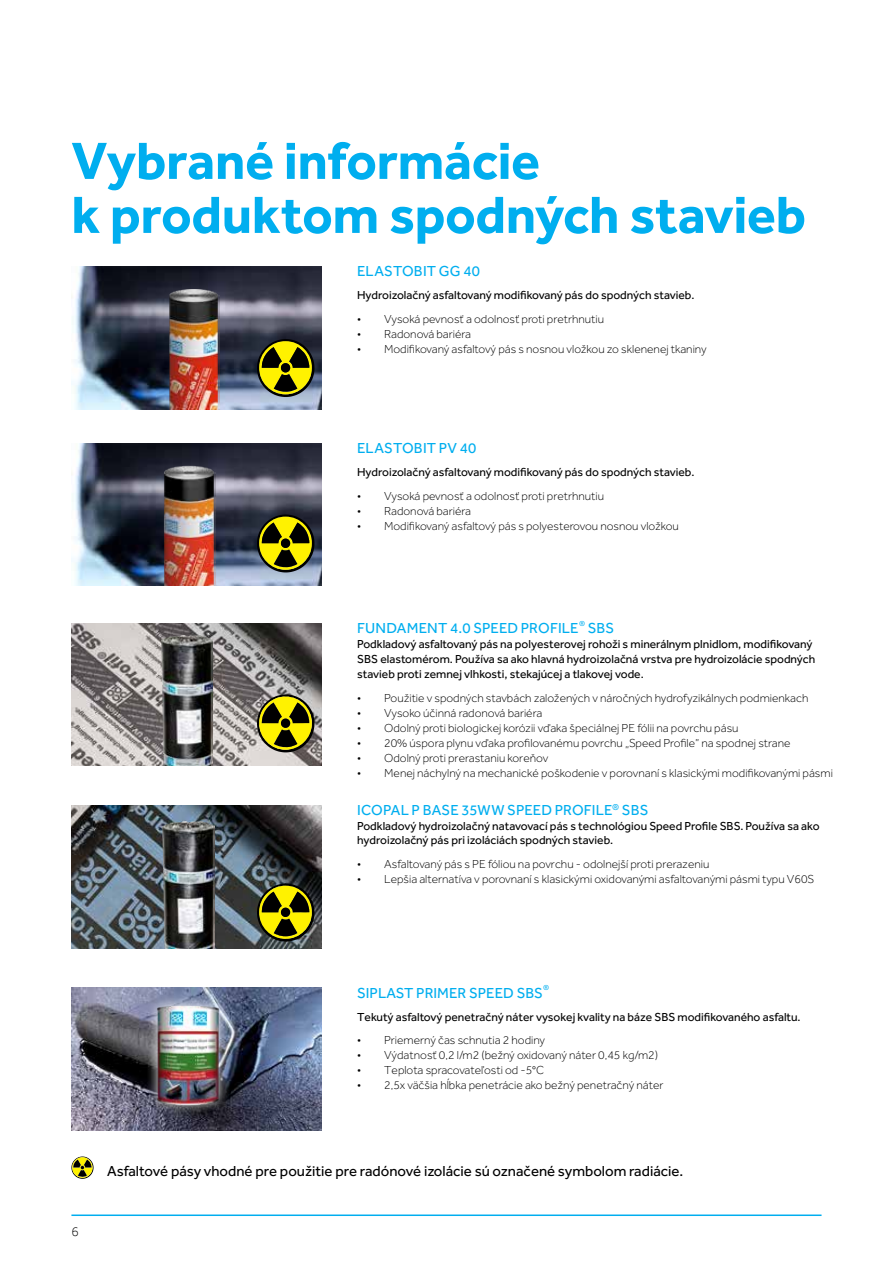
<style>
.page{position:relative;width:893px;height:1263px;background:#fff}
.page>*{position:absolute;margin:0;border:0;box-sizing:border-box;transform-origin:0 0}
.t1{font:700 54px/54px "Effra";letter-spacing:-.005em;color:#00aeef}
.t2{font:15px "Effra";letter-spacing:.005em;color:#00aeef}
.t3{font:15px "Effra";color:#000}
.t4{font:300 13.5px "Effra";color:#000}
.t5{font:300 12px "Effra";color:#000}
.t6{font:12px/15px "Effra";color:#000}
.t7{font:7.5px "Effra";color:#00aeef}
</style>
<div class="page">
<hr style="left:71px;top:1214px;width:750px;height:2px;background:#00aeef">
<img style="left:71px;top:443px;width:250px;height:143px">
<img style="left:163px;top:465px;width:52px;height:121px">
<svg style="left:257px;top:514px;width:57px;height:58px;background:#777519"></svg>
<div style="left:281px;top:538px;width:9px;height:10px;background:#000;border-radius:50%"></div>
<img style="left:71px;top:266px;width:250px;height:143px">
<img style="left:169px;top:290px;width:51px;height:119px">
<svg style="left:257px;top:339px;width:57px;height:58px;background:#79771b"></svg>
<div style="left:281px;top:363px;width:9px;height:10px;background:#000;border-radius:50%"></div>
<img style="left:71px;top:623px;width:250px;height:143px">
<img style="left:162px;top:636px;width:50px;height:130px">
<svg style="left:257px;top:694px;width:57px;height:58px;background:#8c8625"></svg>
<div style="left:281px;top:718px;width:9px;height:10px;background:#000;border-radius:50%"></div>
<img style="left:71px;top:988px;width:250px;height:143px">
<svg style="left:146px;top:994px;width:84px;height:121px;background:#616678"></svg>
<img style="left:155px;top:1004px;width:67px;height:103px">
<svg style="left:71px;top:1156px;width:23px;height:23px"></svg>
<img style="left:71px;top:805px;width:250px;height:143px">
<img style="left:162px;top:822px;width:52px;height:126px">
<svg style="left:257px;top:884px;width:57px;height:57px;background:#777312"></svg>
<div style="left:281px;top:907px;width:9px;height:10px;background:#000;border-radius:50%"></div>
<h1 class="t1" style="left:71px;top:133px;width:736px">Vybrané informácie<br>k produktom spodných stavieb</h1>
<p class="t2" style="left:357px;top:262px;width:124px">ELASTOBIT GG 40</p>
<p class="t6" style="left:357px;top:287px;width:339px">Hydroizolačný asfaltovaný modifikovaný pás do spodných stavieb.</p>
<p class="t5" style="left:357px;top:312px;width:248px">• Vysoká pevnosť a odolnosť proti pretrhnutiu</p>
<p class="t5" style="left:357px;top:327px;width:115px">• Radonová bariéra</p>
<p class="t5" style="left:357px;top:342px;width:351px">• Modifikovaný asfaltový pás s nosnou vložkou zo sklenenej tkaniny</p>
<p class="t2" style="left:357px;top:439px;width:121px">ELASTOBIT PV 40</p>
<p class="t6" style="left:357px;top:464px;width:339px">Hydroizolačný asfaltovaný modifikovaný pás do spodných stavieb.</p>
<p class="t5" style="left:357px;top:489px;width:248px">• Vysoká pevnosť a odolnosť proti pretrhnutiu</p>
<p class="t5" style="left:357px;top:504px;width:115px">• Radonová bariéra</p>
<p class="t5" style="left:357px;top:519px;width:323px">• Modifikovaný asfaltový pás s polyesterovou nosnou vložkou</p>
<p class="t2" style="left:357px;top:619px;width:223px">FUNDAMENT 4.0 SPEED PROFILE</p>
<p class="t7" style="left:579px;top:619px;width:8px">®</p>
<p class="t2" style="left:588px;top:619px;width:28px">SBS</p>
<p class="t6" style="left:357px;top:636px;width:460px">Podkladový asfaltovaný pás na polyesterovej rohoži s minerálnym plnidlom, modifikovaný<br>SBS elastomérom. Používa sa ako hlavná hydroizolačná vrstva pre hydroizolácie spodných stavieb proti zemnej vlhkosti, stekajúcej a tlakovej vode.</p>
<p class="t5" style="left:357px;top:691px;width:453px">• Použitie v spodných stavbách založených v náročných hydrofyzikálnych podmienkach</p>
<p class="t5" style="left:357px;top:706px;width:187px">• Vysoko účinná radonová bariéra</p>
<p class="t5" style="left:357px;top:721px;width:383px">• Odolný proti biologickej korózii vďaka špeciálnej PE fólii na povrchu pásu</p>
<p class="t5" style="left:357px;top:736px;width:435px">• 20% úspora plynu vďaka profilovanému povrchu „Speed Profile” na spodnej strane</p>
<p class="t5" style="left:357px;top:751px;width:193px">• Odolný proti prerastaniu koreňov</p>
<p class="t5" style="left:357px;top:766px;width:477px">• Menej náchylný na mechanické poškodenie v porovnaní s klasickými modifikovanými pásmi</p>
<p class="t2" style="left:357px;top:802px;width:293px">ICOPAL P BASE 35WW SPEED PROFILE<sup>®</sup> SBS</p>
<p class="t6" style="left:357px;top:818px;width:464px;line-height:14.4px">Podkladový hydroizolačný natavovací pás s technológiou Speed Profile SBS. Používa sa ako hydroizolačný pás pri izoláciách spodných stavieb.</p>
<p class="t5" style="left:357px;top:857px;width:354px">• Asfaltovaný pás s PE fóliou na povrchu - odolnejší proti prerazeniu</p>
<p class="t5" style="left:357px;top:872px;width:459px">• Lepšia alternatíva v porovnaní s klasickými oxidovanými asfaltovanými pásmi typu V60S</p>
<p class="t2" style="left:357px;top:984px;width:187px">SIPLAST PRIMER SPEED SBS</p>
<p class="t7" style="left:543px;top:983px;width:8px">®</p>
<p class="t6" style="left:357px;top:1009px;width:445px">Tekutý asfaltový penetračný náter vysokej kvality na báze SBS modifikovaného asfaltu.</p>
<p class="t5" style="left:357px;top:1033px;width:189px">• Priemerný čas schnutia 2 hodiny</p>
<p class="t5" style="left:357px;top:1048px;width:302px">• Výdatnosť 0,2 l/m2 (bežný oxidovaný náter 0,45 kg/m2)</p>
<p class="t5" style="left:357px;top:1063px;width:189px">• Teplota spracovateľosti od -5°C</p>
<p class="t5" style="left:357px;top:1078px;width:308px">• 2,5x väčšia hĺbka penetrácie ako bežný penetračný náter</p>
<p class="t4" style="left:71px;top:1224px;width:9px">6</p>
<p class="t3" style="left:107px;top:1162px;width:578px">Asfaltové pásy vhodné pre použitie pre radónové izolácie sú označené symbolom radiácie.</p>
</div>
